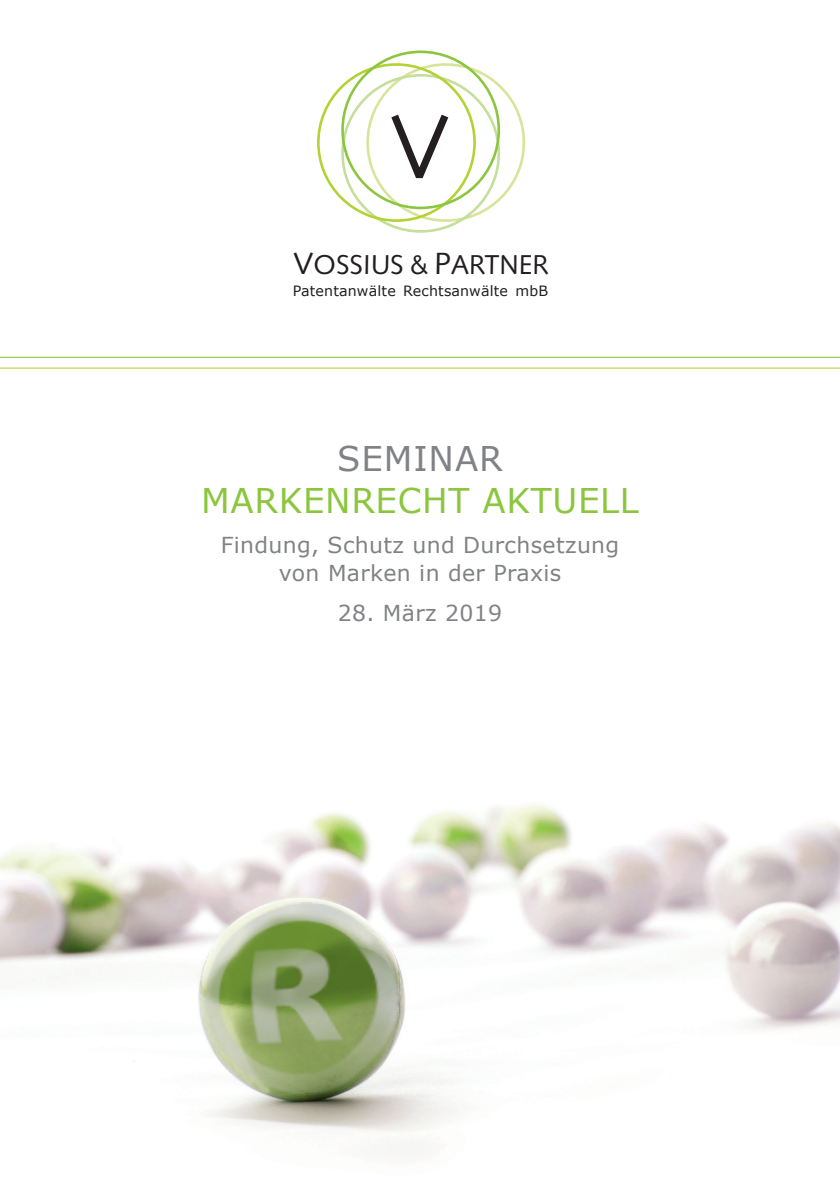
<style>
.page{position:relative;width:840px;height:1191px;background:#fff}
.page>*{position:absolute;margin:0;border:0;box-sizing:border-box;transform-origin:0 0}
.t1{font:34px/42px "Verdana";letter-spacing:.02em;color:#8bc63e;text-align:center}
.t2{font:27.4px "Humanist 531 BT Roman A";color:#231f20}
.t3{font:22px/28px "Verdana";letter-spacing:.015em;color:#808285;text-align:center}
.t4{font:14.2px "Verdana";letter-spacing:.01em;color:#231f20}
.s1{font-size:30.8px}
.s2{color:#808285}
</style>
<div class="page">
<hr style="left:0;top:357px;width:839px;height:1px;background:#8bc63e">
<hr style="left:0;top:367px;width:839px;height:2px;background:#b3d234">
<img style="left:0;top:804px;width:839px;height:355px">
<div style="left:366px;top:63px;width:159px;height:159px;border:3px solid #d6e599;border-radius:50%"></div>
<div style="left:317px;top:63px;width:158px;height:159px;border:3px solid #b3d234;border-radius:50%"></div>
<div style="left:341px;top:51px;width:159px;height:158px;border:3px solid #8bc63e;border-radius:50%"></div>
<svg style="left:386px;top:114px;width:63px;height:81px"></svg>
<p class="t2" style="left:293px;top:247px;width:257px"><span class="s1">V</span>OSSIUS &amp; <span class="s1">P</span>ARTNER</p>
<p class="t4" style="left:293px;top:281px;width:256px">Patentanwälte Rechtsanwälte mbB</p>
<p class="t1" style="left:201px;top:437px;width:438px"><span class="s2">SEMINAR<br></span>MARKENRECHT AKTUELL</p>
<p class="t3" style="left:220px;top:531px;width:400px">Findung, Schutz und Durchsetzung von Marken in der Praxis</p>
<p class="t3" style="left:337px;top:599px;width:166px">28. März 2019</p>
</div>
